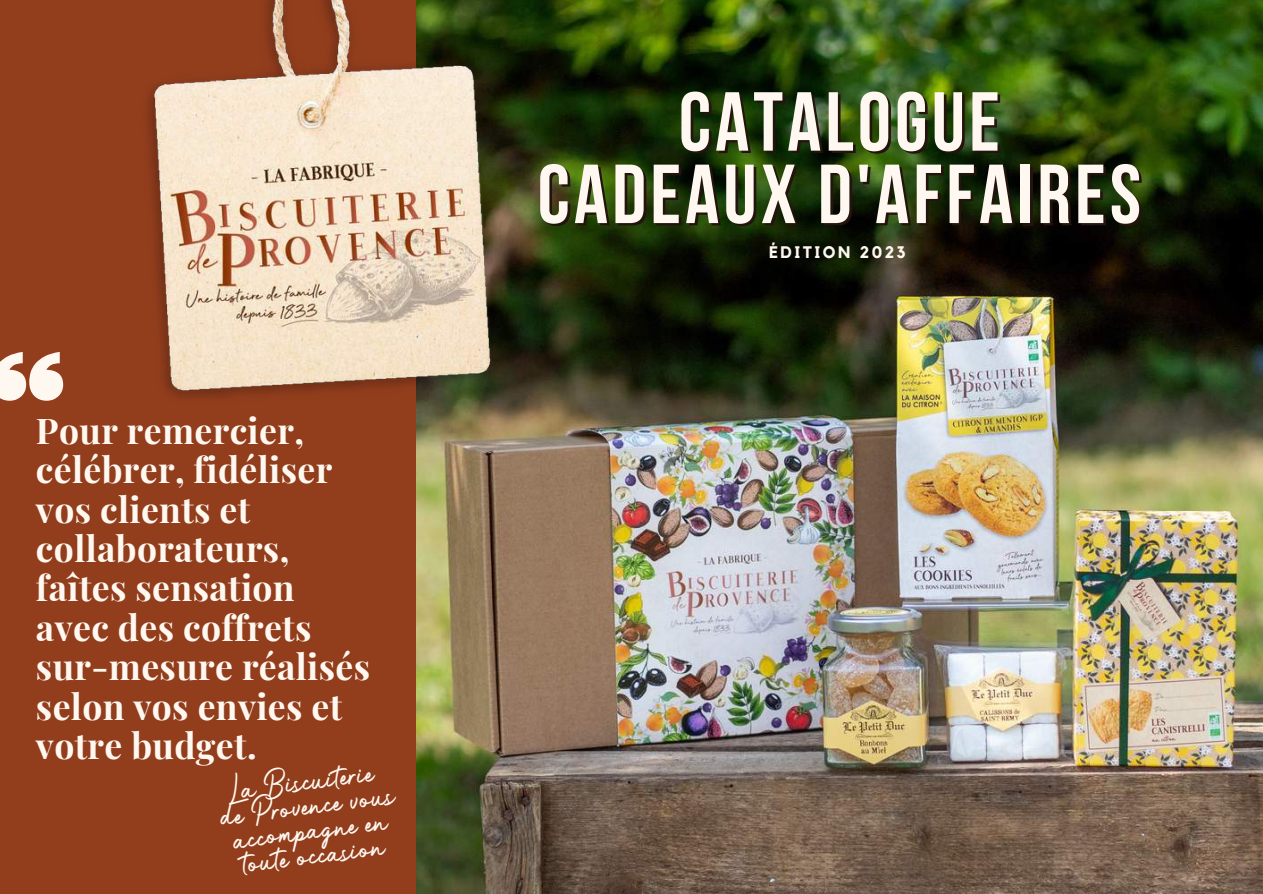
<style>
.page{position:relative;width:1263px;height:894px;background:#fff}
.page>*{position:absolute;margin:0;border:0;box-sizing:border-box;transform-origin:0 0}
.t1{font:700 83.4px/72.3px "Bebas Neue";letter-spacing:.05em;color:#fff8f1;text-align:center}
.t2{font:700 35.55px/39.3px "Playfair Display";letter-spacing:.01em;color:#fff8f1}
.t3{font:21.9px/24.8px "Anantha Signature";color:#fff8f1;text-align:center}
.t4{font:700 16.65px "Kollektif";letter-spacing:.15em;color:#fff8f1}
</style>
<div class="page">
<div style="left:0;top:0;width:1263px;height:893px;background:#923e1d"></div>
<img style="left:416px;top:0;width:847px;height:893px">
<svg style="left:0;top:352px;width:63px;height:48px"></svg>
<img style="left:147px;top:0;width:403px;height:459px">
<p class="t2" style="left:36px;top:409px;width:336px">Pour remercier, célébrer, fidéliser vos clients et collaborateurs, faîtes sensation avec des coffrets sur-mesure réalisés selon vos envies et votre budget.</p>
<p class="t3" style="left:216px;top:781px;width:177px;rotate:-7deg">La Biscuiterie de Provence vous accompagne en toute occasion</p>
<h1 class="t1" style="left:538px;top:94px;width:605px">CATALOGUE<br>CADEAUX D'AFFAIRES</h1>
<p class="t4" style="left:769px;top:244px;width:138px">ÉDITION 2023</p>
</div>
